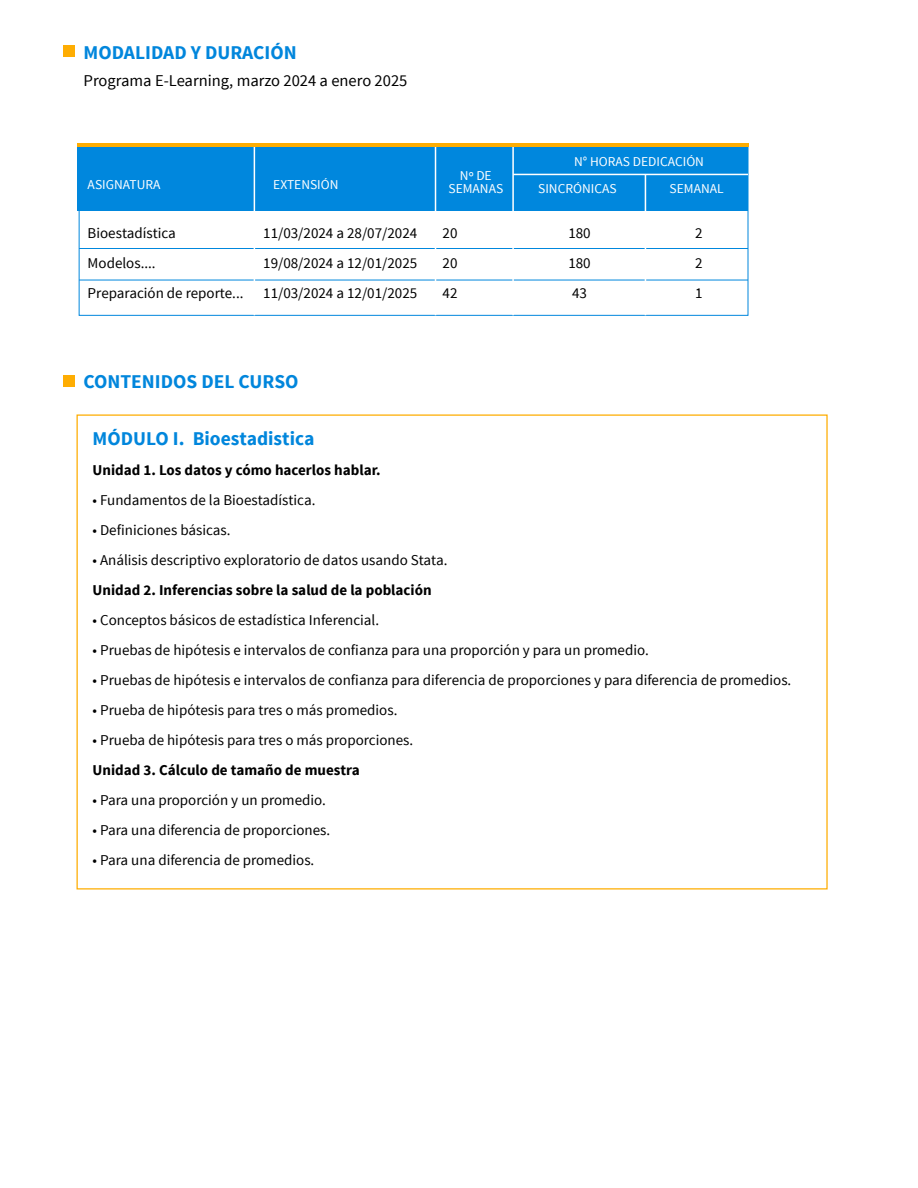
<style>
.page{position:relative;width:918px;height:1188px;background:#fff}
.page>*{position:absolute;margin:0;border:0;box-sizing:border-box;transform-origin:0 0}
.t1{font:700 19.5px "Source Sans Pro";color:#0186dc}
.t2{font:16.5px "Source Sans Pro";color:#000}
.t3{font:15px/30px "Source Sans Pro";color:#000;text-align:justify}
.t4{font:700 15px "Source Sans Pro";color:#000}
.t5{font:13.5px/13.5px "Source Sans Pro";color:#fff;text-align:center}
</style>
<div class="page">
<div style="left:63px;top:46px;width:12px;height:11px;background:#fead02"></div>
<div style="left:63px;top:375px;width:12px;height:12px;background:#fead02"></div>
<div style="left:79px;top:145px;width:669px;height:171px;background:#fff;border:1px solid #0087dd"></div>
<div style="left:77px;top:145px;width:671px;height:66px;background:#0087dd"></div>
<hr style="left:79px;top:248px;width:669px;height:1px;background:#0087dd">
<hr style="left:79px;top:280px;width:669px;height:1px;background:#0087dd">
<hr style="left:513px;top:174px;width:235px;height:1px;background:#fff">
<hr style="left:254px;top:135px;width:1px;height:180px;background:#fff">
<hr style="left:435px;top:135px;width:1px;height:180px;background:#fff">
<hr style="left:512px;top:135px;width:2px;height:180px;background:#fff">
<hr style="left:645px;top:174px;width:1px;height:141px;background:#fff">
<hr style="left:78px;top:143px;width:671px;height:4px;background:#fead02">
<h1 class="t1" style="left:84px;top:40px;width:215px">MODALIDAD Y DURACIÓN</h1>
<p class="t2" style="left:84px;top:71px;width:325px">Programa E-Learning, marzo 2024 a enero 2025</p>
<p class="t5" style="left:538px;top:148px;width:167px;line-height:27.2px;text-align:left;text-indent:36px">N° HORAS DEDICACIÓN<br>SINCRÓNICAS</p>
<p class="t5" style="left:273px;top:178px;width:67px">EXTENSIÓN</p>
<p class="t5" style="left:448px;top:169px;width:56px">Nº DE<br>SEMANAS</p>
<p class="t5" style="left:88px;top:178px;width:74px">ASIGNATURA</p>
<p class="t3" style="left:88px;top:218px;width:157px;text-align:left">Bioestadística<br>Modelos....<br>Preparación de reporte...</p>
<p class="t3" style="left:263px;top:218px;width:156px">11/03/2024 a 28/07/2024<br>19/08/2024 a 12/01/2025<br>11/03/2024 a 12/01/2025</p>
<p class="t3" style="left:443px;top:218px;width:16px">20<br>20<br>42</p>
<p class="t3" style="left:568px;top:218px;width:24px">180<br>180<br>43</p>
<p class="t3" style="left:695px;top:218px;width:9px">2<br>2<br>1</p>
<p class="t5" style="left:670px;top:182px;width:56px">SEMANAL</p>
<h1 class="t1" style="left:84px;top:369px;width:217px">CONTENIDOS DEL CURSO</h1>
<h1 class="t1" style="left:93px;top:426px;width:223px">MÓDULO I. Bioestadistica</h1>
<p class="t4" style="left:93px;top:461px;width:290px">Unidad 1. Los datos y cómo hacerlos hablar.</p>
<p class="t3" style="left:93px;top:486px;width:224px">• Fundamentos de la Bioestadística.</p>
<p class="t3" style="left:93px;top:516px;width:139px">• Definiciones básicas.</p>
<p class="t3" style="left:93px;top:546px;width:357px">• Análisis descriptivo exploratorio de datos usando Stata.</p>
<p class="t4" style="left:93px;top:581px;width:341px">Unidad 2. Inferencias sobre la salud de la población</p>
<p class="t3" style="left:93px;top:606px;width:288px">• Conceptos básicos de estadística Inferencial.</p>
<p class="t3" style="left:93px;top:636px;width:558px">• Pruebas de hipótesis e intervalos de confianza para una proporción y para un promedio.</p>
<p class="t3" style="left:93px;top:666px;width:700px">• Pruebas de hipótesis e intervalos de confianza para diferencia de proporciones y para diferencia de promedios.</p>
<p class="t3" style="left:93px;top:696px;width:306px">• Prueba de hipótesis para tres o más promedios.</p>
<p class="t3" style="left:93px;top:726px;width:322px">• Prueba de hipótesis para tres o más proporciones.</p>
<p class="t4" style="left:93px;top:761px;width:269px">Unidad 3. Cálculo de tamaño de muestra</p>
<p class="t3" style="left:93px;top:786px;width:235px">• Para una proporción y un promedio.</p>
<p class="t3" style="left:93px;top:816px;width:239px">• Para una diferencia de proporciones.</p>
<p class="t3" style="left:93px;top:846px;width:223px">• Para una diferencia de promedios.</p>
</div>
